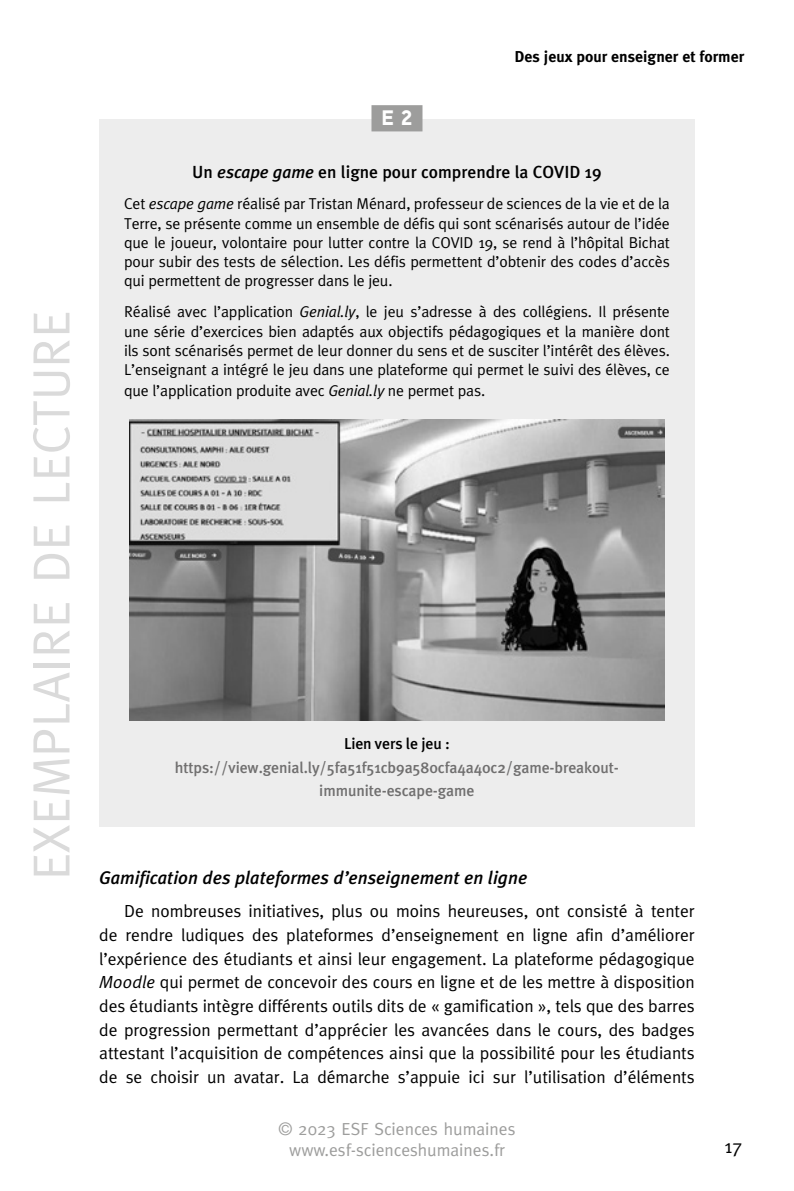
<style>
.page{position:relative;width:794px;height:1191px;background:#fff}
.page>*{position:absolute;margin:0;border:0;box-sizing:border-box;transform-origin:0 0}
.t1{font:52.5px "Meta";color:#dadada}
.t2{font:900 21px "Aaux Pro";color:#fff}
.t3{font:19.25px "Meta Plus Normal";color:#000}
.t4{font:italic 500 18.38px "Meta Plus";color:#000}
.t5{font:17.5px/23.6px "Meta Plus Normal";letter-spacing:-.005em;color:#000;text-align:justify}
.t6{font:17.5px/21px "Meta";color:#9d9d9c;text-align:center}
.t7{font:500 17.5px "Meta Plus";color:#000}
.t8{font:15.75px/19.2px "Meta Plus Normal";letter-spacing:-.01em;color:#000;text-align:justify}
.t9{font:500 15.75px/22.8px "Meta Plus";letter-spacing:-.005em;color:#706f6f;text-align:center}
.t10{font:700 15.75px "Meta Plus";color:#000}
.t11{font:500 15.75px "Meta Plus";letter-spacing:-.005em;color:#000}
.s1{font-style:italic}
</style>
<div class="page">
<div style="left:99px;top:119px;width:595px;height:40px;background:#ededed"></div>
<div style="left:371px;top:105px;width:51px;height:26px;background:#9d9d9c"></div>
<div style="left:99px;top:135px;width:595px;height:57px;background:#ededed"></div>
<div style="left:99px;top:167px;width:595px;height:137px;background:#ededed"></div>
<div style="left:99px;top:275px;width:595px;height:551px;background:#ededed"></div>
<img style="left:129px;top:419px;width:536px;height:301px">
<h1 class="t1" style="left:21px;top:880px;width:571px;rotate:-90deg">EXEMPLAIRE DE LECTURE</h1>
<h2 class="t2" style="left:381px;top:104px;width:33px">E 2</h2>
<p class="t10" style="left:514px;top:48px;width:231px">Des jeux pour enseigner et former</p>
<p class="t7" style="left:192px;top:162px;width:411px">Un <span class="s1">escape game</span> en ligne pour comprendre la COVID 19</p>
<p class="t8" style="left:124px;top:194px;width:547px">Cet <span class="s1">escape game</span> réalisé par Tristan Ménard, professeur de sciences de la vie et de la Terre, se présente comme un ensemble de défis qui sont scénarisés autour de l’idée que le joueur, volontaire pour lutter contre la COVID 19, se rend à l’hôpital Bichat pour subir des tests de sélection. Les défis permettent d’obtenir des codes d’accès qui permettent de progresser dans le jeu.</p>
<p class="t8" style="left:124px;top:302px;width:547px">Réalisé avec l’application <span class="s1">Genial.ly</span>, le jeu s’adresse à des collégiens. Il présente une série d’exercices bien adaptés aux objectifs pédagogiques et la manière dont ils sont scénarisés permet de leur donner du sens et de susciter l’intérêt des élèves.<br>L’enseignant a intégré le jeu dans une plateforme qui permet le suivi des élèves, ce</p>
<p class="t8" style="left:124px;top:381px;width:363px">que l’application produite avec <span class="s1">Genial.ly</span> ne permet pas.</p>
<p class="t11" style="left:344px;top:734px;width:107px">Lien vers le jeu :</p>
<p class="t9" style="left:175px;top:756px;width:445px">https://view.genial.ly/5fa51f51cb9a580cfa4a40c2/game-breakout&shy;immunite-escape-game</p>
<p class="t4" style="left:99px;top:866px;width:429px">Gamification des plateformes d’enseignement en ligne</p>
<p class="t5" style="left:99px;top:899px;width:597px;text-indent:25px">De nombreuses initiatives, plus ou moins heureuses, ont consisté à tenter de rendre ludiques des plateformes d’enseignement en ligne afin d’améliorer l’expérience des étudiants et ainsi leur engagement. La plateforme pédagogique <span class="s1">Moodle</span> qui permet de concevoir des cours en ligne et de les mettre à disposition des étudiants intègre différents outils dits de « gamification », tels que des barres de progression permettant d’apprécier les avancées dans le cours, des badges attestant l’acquisition de compétences ainsi que la possibilité pour les étudiants de se choisir un avatar. La démarche s’appuie ici sur l’utilisation d’éléments</p>
<p class="t6" style="left:278px;top:1118px;width:238px">© 2023 ESF Sciences humaines www.esf-scienceshumaines.fr</p>
<p class="t3" style="left:724px;top:1135px;width:20px">17</p>
</div>
